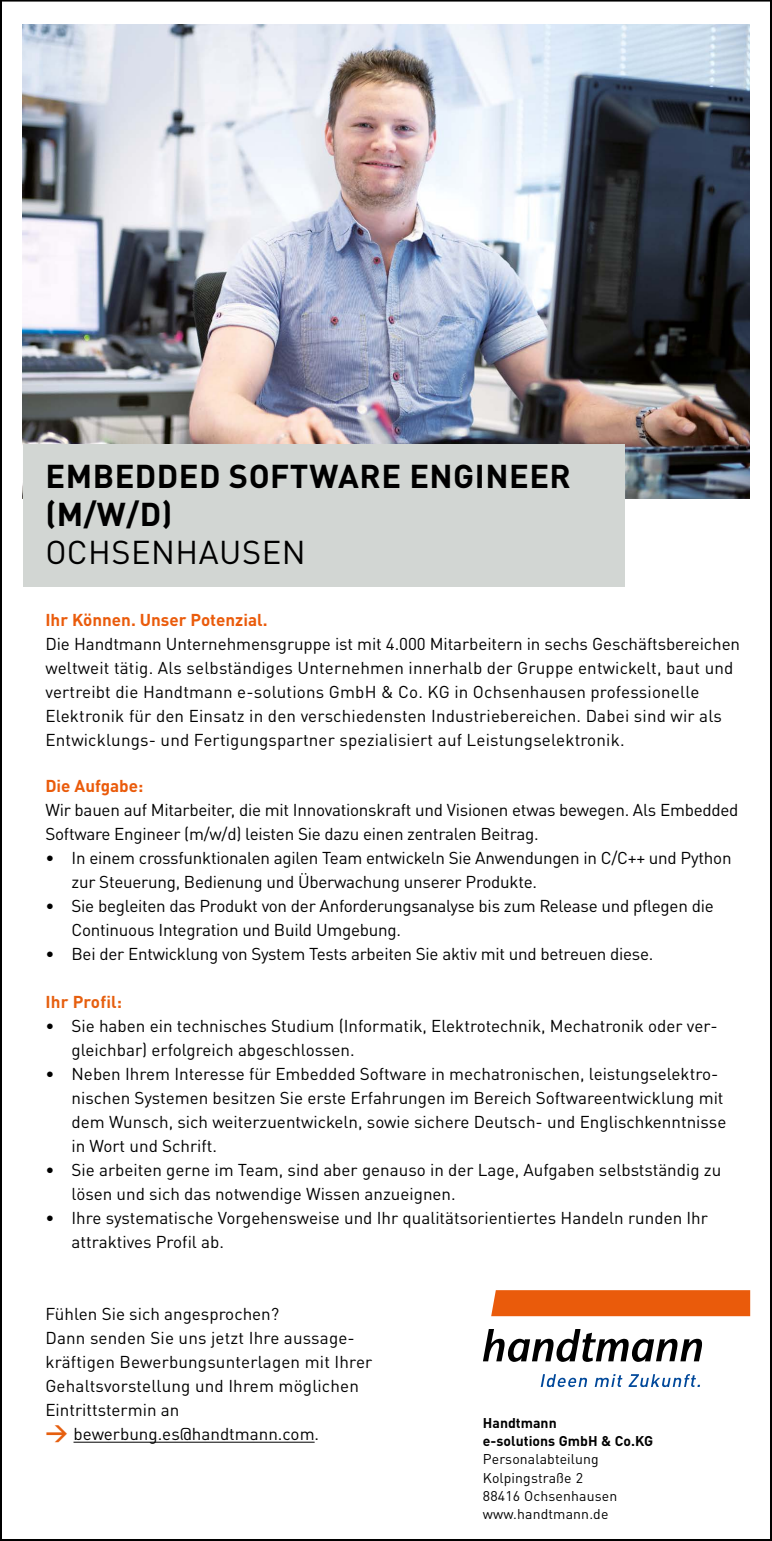
<style>
.page{position:relative;width:772px;height:1541px;background:#fff}
.page>*{position:absolute;margin:0;border:0;box-sizing:border-box;transform-origin:0 0}
.t1{font:700 32.6px/38px "DIN Pro";letter-spacing:.015em;color:#000}
.t2{font:32.6px "DIN Pro";letter-spacing:.015em;color:#000}
.t3{font:17px/24px "DIN Pro";color:#000}
.t4{font:700 17px "DIN Pro";color:#ea5b0b}
.t5{font:700 17px "DIN Pro";letter-spacing:.01em;color:#e65f0f}
.t6{font:14px/18px "DIN Pro";letter-spacing:.01em;color:#000}
.t7{font:700 14px/18px "DIN Pro";color:#000}
.s1{font-weight:700;font-size:22px;color:#e65f0f}
</style>
<div class="page">
<img style="left:23px;top:25px;width:725px;height:473px">
<hr style="left:73px;top:1441px;width:241px;height:1px;background:#000">
<svg style="left:540px;top:1374px;width:46px;height:13px"></svg>
<svg style="left:595px;top:1374px;width:27px;height:12px"></svg>
<svg style="left:628px;top:1374px;width:71px;height:13px"></svg>
<div style="left:491px;top:1290px;width:258px;height:26px;background:#ea5b0b"></div>
<svg style="left:483px;top:1329px;width:218px;height:32px"></svg>
<div style="left:23px;top:444px;width:601px;height:143px;background:#d2d6d3"></div>
<h1 class="t1" style="left:45px;top:453px;width:526px">EMBEDDED SOFTWARE ENGINEER (M/W/D)</h1>
<h1 class="t2" style="left:46px;top:526px;width:261px">OCHSENHAUSEN</h1>
<p class="t4" style="left:45px;top:605px;width:223px">Ihr Können. Unser Potenzial.</p>
<p class="t3" style="left:45px;top:630px;width:695px">Die Handtmann Unternehmensgruppe ist mit 4.000 Mitarbeitern in sechs Geschäftsbereichen weltweit tätig. Als selbständiges Unternehmen innerhalb der Gruppe entwickelt, baut und vertreibt die Handtmann e-solutions GmbH &amp; Co. KG in Ochsenhausen professionelle Elektronik für den Einsatz in den verschiedensten Industriebereichen. Dabei sind wir als Entwicklungs- und Fertigungspartner spezialisiert auf Leistungselektronik.</p>
<p class="t4" style="left:45px;top:771px;width:99px">Die Aufgabe:</p>
<p class="t3" style="left:45px;top:795px;width:694px">Wir bauen auf Mitarbeiter, die mit Innovationskraft und Visionen etwas bewegen. Als Embedded<br>Software Engineer (m/w/d) leisten Sie dazu einen zentralen Beitrag.</p>
<p class="t3" style="left:71px;top:843px;width:661px;text-indent:-26px">• In einem crossfunktionalen agilen Team entwickeln Sie Anwendungen in C/C++ und Python zur Steuerung, Bedienung und Überwachung unserer Produkte.</p>
<p class="t3" style="left:71px;top:891px;width:643px;text-indent:-26px">• Sie begleiten das Produkt von der Anforderungsanalyse bis zum Release und pflegen die<br>Continuous Integration und Build Umgebung.</p>
<p class="t3" style="left:45px;top:939px;width:609px">• Bei der Entwicklung von System Tests arbeiten Sie aktiv mit und betreuen diese.</p>
<p class="t5" style="left:45px;top:987px;width:78px">Ihr Profil:</p>
<p class="t3" style="left:71px;top:1011px;width:647px;text-indent:-26px">• Sie haben ein technisches Studium (Informatik, Elektrotechnik, Mechatronik oder ver&shy;gleichbar) erfolgreich abgeschlossen.</p>
<p class="t3" style="left:71px;top:1059px;width:656px;text-indent:-26px">• Neben Ihrem Interesse für Embedded Software in mechatronischen, leistungselektro&shy;nischen Systemen besitzen Sie erste Erfahrungen im Bereich Softwareentwicklung mit dem Wunsch, sich weiterzuentwickeln, sowie sichere Deutsch- und Englischkenntnisse in Wort und Schrift.</p>
<p class="t3" style="left:71px;top:1155px;width:650px;text-indent:-26px">• Sie arbeiten gerne im Team, sind aber genauso in der Lage, Aufgaben selbstständig zu lösen und sich das notwendige Wissen anzueignen.</p>
<p class="t3" style="left:71px;top:1203px;width:637px;text-indent:-26px">• Ihre systematische Vorgehensweise und Ihr qualitätsorientiertes Handeln runden Ihr attraktives Profil ab.</p>
<p class="t3" style="left:45px;top:1299px;width:328px">Fühlen Sie sich angesprochen?<br>Dann senden Sie uns jetzt Ihre aussage&shy;kräftigen Bewerbungsunterlagen mit Ihrer Gehaltsvorstellung und Ihrem möglichen Eintrittstermin an</p>
<p class="t3" style="left:45px;top:1419px;width:275px"><span class="s1">→</span> bewerbung.es@handtmann.com.</p>
<p class="t7" style="left:482px;top:1412px;width:172px">Handtmann<br>e-solutions GmbH &amp; Co.KG</p>
<p class="t6" style="left:482px;top:1448px;width:136px">Personalabteilung<br>Kolpingstraße 2<br>88416 Ochsenhausen www.handtmann.de</p>
</div>
